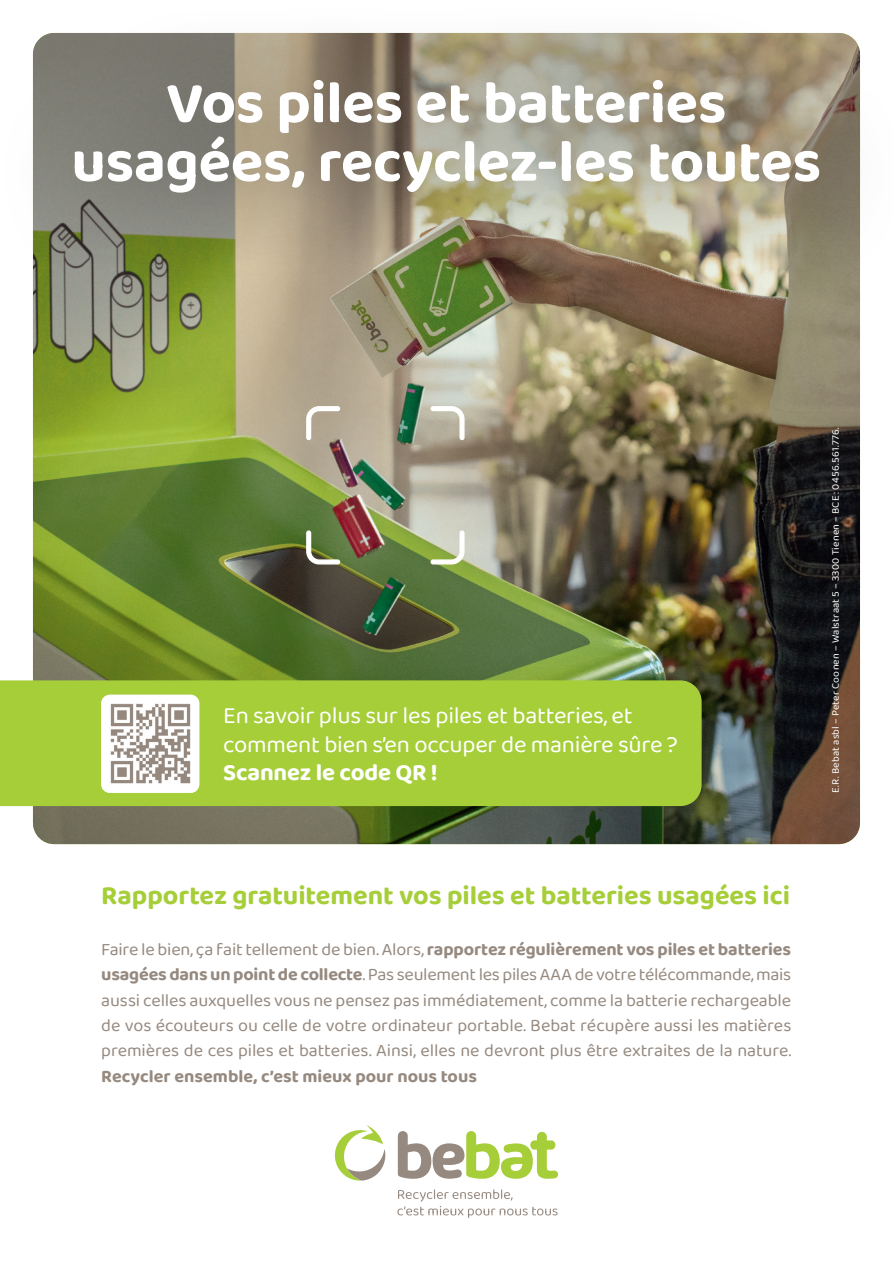
<style>
.page{position:relative;width:893px;height:1263px;background:#fff}
.page>*{position:absolute;margin:0;border:0;box-sizing:border-box;transform-origin:0 0}
.t1{font:700 60px/58.8px "Baloo 2";letter-spacing:-.01em;color:#fff;text-align:center}
.t2{font:700 27px "Baloo 2";color:#a6ce39}
.t3{font:24px/28.5px "Baloo 2";letter-spacing:-.01em;color:#fff}
.t4{font:700 24px "Baloo 2";letter-spacing:-.01em;color:#fff}
.t5{font:18px/25.3px "Baloo 2";letter-spacing:-.005em;color:#968a80;text-align:justify}
.t6{font:700 18px "Baloo 2";color:#968a80}
.t7{font:10.5px "Baloo 2";letter-spacing:.02em;color:#fff}
.s1{font-weight:700}
</style>
<div class="page">
<img style="left:33px;top:434px;width:827px;height:410px">
<img style="left:33px;top:33px;width:827px;height:418px;border-radius:21px">
<div style="left:0;top:680px;width:702px;height:126px;background:#a6ce39"></div>
<img style="left:101px;top:695px;width:98px;height:98px">
<svg style="left:306px;top:406px;width:35px;height:35px"></svg>
<svg style="left:430px;top:530px;width:35px;height:34px"></svg>
<svg style="left:306px;top:530px;width:35px;height:34px"></svg>
<svg style="left:430px;top:406px;width:35px;height:35px"></svg>
<div style="left:0;top:1px;width:893px;height:285px;background:#231f20;opacity:.6"></div>
<svg style="left:335px;top:1125px;width:51px;height:56px"></svg>
<svg style="left:398px;top:1131px;width:160px;height:48px"></svg>
<svg style="left:397px;top:1189px;width:161px;height:29px"></svg>
<h1 class="t1" style="left:71px;top:76px;width:751px">Vos piles et batteries usagées, recyclez-les toutes</h1>
<h3 class="t3" style="left:223px;top:702px;width:456px">En savoir plus sur les piles et batteries, et comment bien s’en occuper de manière sûre ?</h3>
<h3 class="t4" style="left:223px;top:756px;width:216px">Scannez le code QR !</h3>
<h2 class="t2" style="left:101px;top:877px;width:690px">Rapportez gratuitement vos piles et batteries usagées ici</h2>
<p class="t5" style="left:101px;top:937px;width:692px">Faire le bien, ça fait tellement de bien. Alors, <span class="s1">rapportez régulièrement vos piles et batteries usagées dans un point de collecte</span>. Pas seulement les piles AAA de votre télécommande, mais aussi celles auxquelles vous ne pensez pas immédiatement, comme la batterie rechargeable de vos écouteurs ou celle de votre ordinateur portable. Bebat récupère aussi les matières premières de ces piles et batteries. Ainsi, elles ne devront plus être extraites de la nature.</p>
<p class="t6" style="left:101px;top:1063px;width:377px">Recycler ensemble, c’est mieux pour nous tous</p>
<p class="t7" style="left:828px;top:793px;width:367px;rotate:-90deg">E.R. Bebat asbl – Peter Coonen – Walstraat 5 – 3300 Tienen – BCE : 0456.561.776.</p>
</div>
